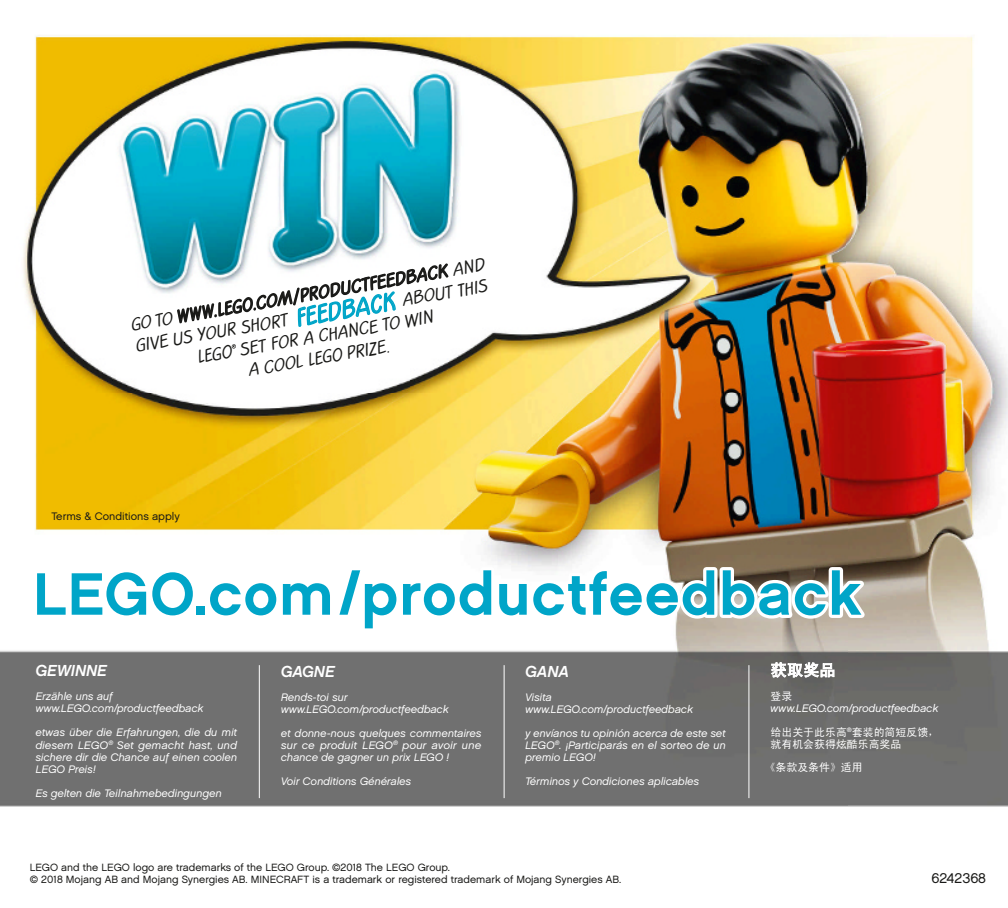
<style>
.page{position:relative;width:1008px;height:908px;background:#fff}
.page>*{position:absolute;margin:0;border:0;box-sizing:border-box;transform-origin:0 0}
.t1{font:700 59.68px "LEGO Chalet 60";letter-spacing:.02em;color:#00a5c8}
.t2{font:italic 23.62px "Ingo All Caps";color:#00a5c8;scale:.96 1}
.t3{font:italic 17.15px/21px "Ingo All Caps";color:#1a1a18;scale:.96 1}
.t4{font:italic 700 15.92px "LEGO Chalet 60";color:#fff}
.t5{font:15.92px "Sim Hei";color:#fff}
.t6{font:14px "LEGO Chalet 60";color:#1a1a18}
.t7{font:italic 10.85px/12.1px "LEGO Chalet 60";color:#fff}
.t8{font:10.85px/12.1px "Sim Hei";color:#fff}
.t9{font:10.85px "LEGO Chalet 60";color:#1a1a18}
.t10{font:10.5px/12.6px "LEGO Chalet 60";color:#1a1a18}
</style>
<div class="page">
<img style="left:0;top:35px;width:1007px;height:772px">
<svg style="left:31px;top:564px;width:844px;height:71px"></svg>
<svg style="left:176px;top:222px;width:272px;height:165px"></svg>
<hr style="left:259px;top:665px;width:1px;height:133px;background:#fff">
<hr style="left:503px;top:665px;width:1px;height:133px;background:#fff">
<hr style="left:748px;top:665px;width:1px;height:133px;background:#fff">
<svg style="left:770px;top:662px;width:64px;height:16px"></svg>
<h3 class="t3" style="left:130px;top:315px;width:374px;rotate:-10deg">Go to WWW.LEGO.com/productfeedback and give us your short</h3>
<h3 class="t3" style="left:400px;top:289px;width:92px;rotate:-10deg">about This</h3>
<h3 class="t3" style="left:195px;top:347px;width:251px;rotate:-10deg">LEGO set for a chance to win</h3>
<h2 class="t2" style="left:294px;top:304px;width:106px;rotate:-10deg">FEEDBACK</h2>
<h3 class="t3" style="left:247px;top:359px;width:150px;rotate:-10deg">a cool LEGO prize.</h3>
<p class="t9" style="left:51px;top:510px;width:130px">Terms &amp; Conditions apply</p>
<h1 class="t1" style="left:33px;top:556px;width:829px">LEGO.com/productfeedback</h1>
<h3 class="t4" style="left:36px;top:661px;width:73px">GEWINNE</h3>
<p class="t7" style="left:36px;top:690px;width:169px">Erzähle uns auf www.LEGO.com/productfeedback</p>
<p class="t7" style="left:36px;top:726px;width:203px;text-align:justify">etwas über die Erfahrungen, die du mit diesem LEGO<sup>®</sup> Set gemacht hast, und sichere dir die Chance auf einen coolen LEGO Preis!</p>
<p class="t7" style="left:36px;top:787px;width:188px">Es gelten die Teilnahmebedingungen</p>
<h3 class="t4" style="left:281px;top:661px;width:55px">GAGNE</h3>
<p class="t7" style="left:281px;top:691px;width:169px">Rends-toi sur www.LEGO.com/productfeedback</p>
<p class="t7" style="left:281px;top:727px;width:202px;text-align:justify">et donne-nous quelques commentaires sur ce produit LEGO<sup>®</sup> pour avoir une chance de gagner un prix LEGO !</p>
<p class="t7" style="left:281px;top:775px;width:132px">Voir Conditions Générales</p>
<h3 class="t4" style="left:525px;top:661px;width:45px">GANA</h3>
<p class="t7" style="left:525px;top:691px;width:169px">Visita www.LEGO.com/productfeedback</p>
<p class="t7" style="left:525px;top:727px;width:202px;text-align:justify">y envíanos tu opinión acerca de este set LEGO<sup>®</sup>. ¡Participarás en el sorteo de un premio LEGO!</p>
<p class="t7" style="left:525px;top:775px;width:175px">Términos y Condiciones aplicables</p>
<h3 class="t5" style="left:770px;top:662px;width:66px">获取奖品</h3>
<p class="t8" style="left:770px;top:690px;width:23px">登录</p>
<p class="t7" style="left:770px;top:702px;width:169px">www.LEGO.com/productfeedback</p>
<p class="t8" style="left:770px;top:726px;width:170px">给出关于此乐高<sup>®</sup>套装的简短反馈，就有机会获得炫酷乐高奖品</p>
<p class="t8" style="left:764px;top:761px;width:99px">《条款及条件》适用</p>
<p class="t10" style="left:30px;top:860px;width:592px">LEGO and the LEGO logo are trademarks of the LEGO Group. ©2018 The LEGO Group.<br>© 2018 Mojang AB and Mojang Synergies AB. MINECRAFT is a trademark or registered trademark of Mojang Synergies AB.</p>
<p class="t6" style="left:931px;top:870px;width:56px">6242368</p>
</div>
